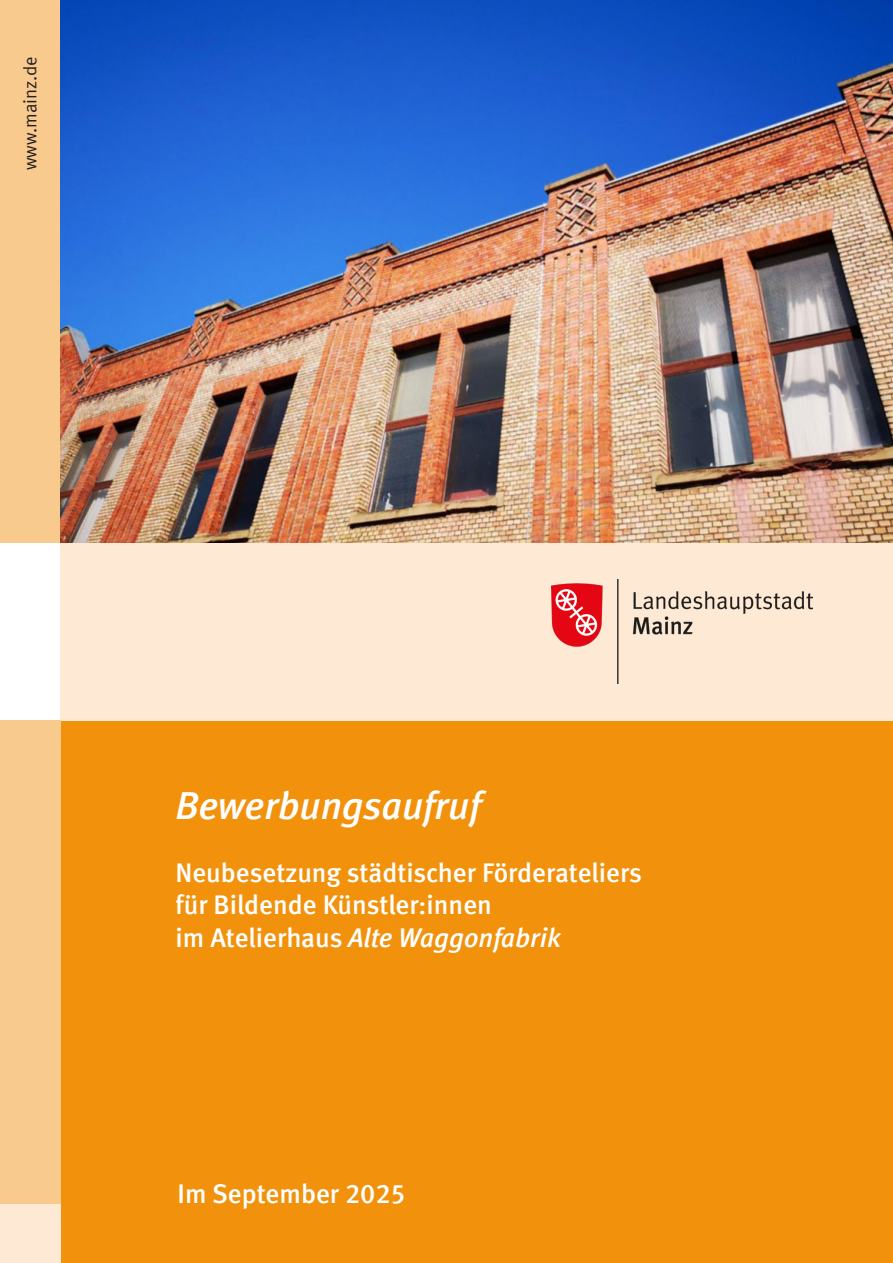
<style>
.page{position:relative;width:893px;height:1263px;background:#fff}
.page>*{position:absolute;margin:0;border:0;box-sizing:border-box;transform-origin:0 0}
.t1{font:italic 700 39px "Mainz Meta";color:#fff}
.t2{font:700 27px/32.4px "Mainz Meta";color:#fff}
.t3{font:18.3px "Mainz Meta";color:#231f20}
.s1{font-style:italic}
</style>
<div class="page">
<div style="left:61px;top:721px;width:832px;height:542px;background:#f2920c"></div>
<div style="left:61px;top:542px;width:832px;height:179px;background:#fde9d4"></div>
<img style="left:551px;top:579px;width:261px;height:104px">
<div style="left:0;top:0;width:61px;height:542px;background:#f9ca8d"></div>
<div style="left:0;top:721px;width:61px;height:483px;background:#f9ca8d"></div>
<div style="left:0;top:1204px;width:61px;height:59px;background:#fde9d4"></div>
<img style="left:61px;top:0;width:832px;height:542px">
<p class="t3" style="left:20px;top:170px;width:115px;rotate:-90deg">www.mainz.de</p>
<p class="t1" style="left:175px;top:782px;width:307px">Bewerbungsaufruf</p>
<p class="t2" style="left:175px;top:856px;width:468px">Neubesetzung städtischer Förderateliers für Bildende Künstler:innen<br>im Atelierhaus <span class="s1">Alte Waggonfabrik</span></p>
<p class="t2" style="left:178px;top:1177px;width:230px">Im September 2025</p>
</div>
